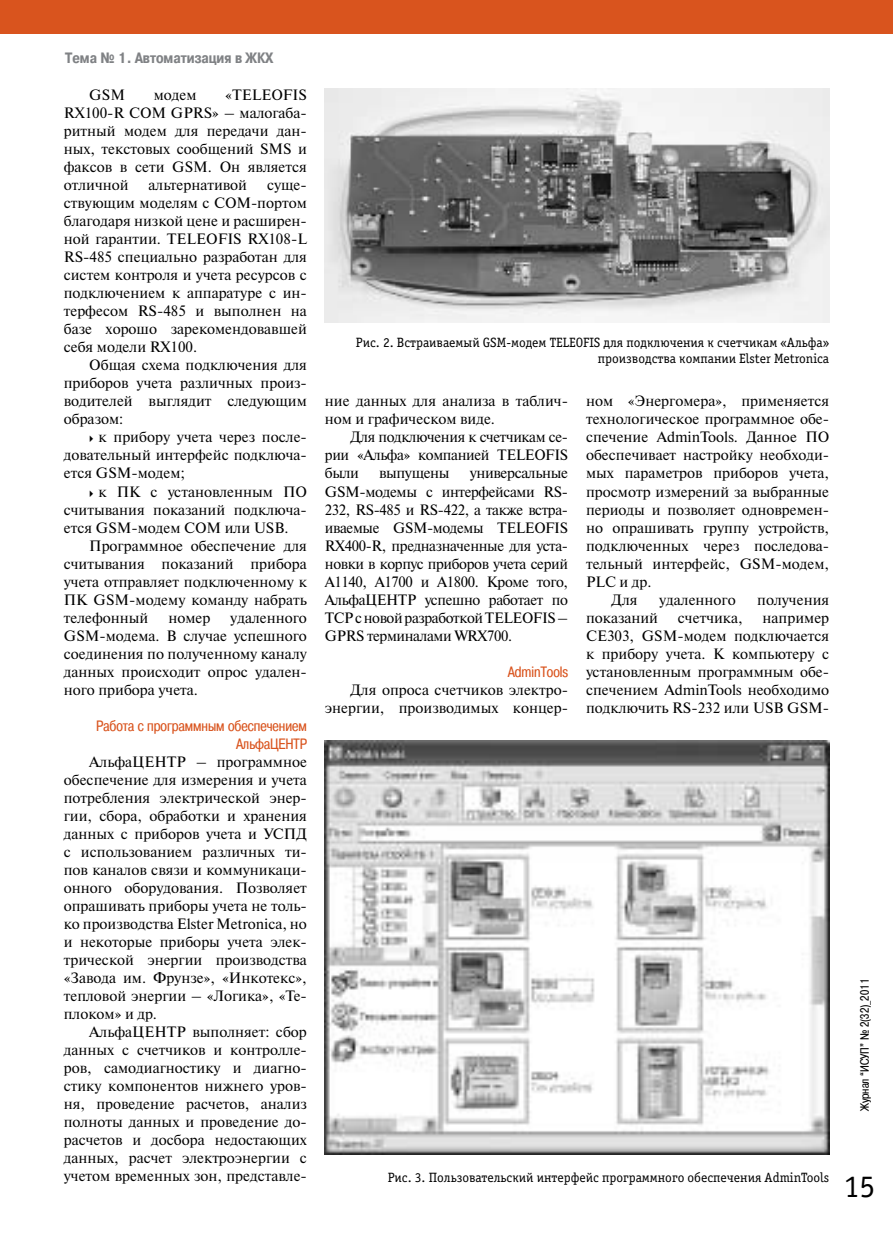
<style>
.page{position:relative;width:893px;height:1234px;background:#fff}
.page>*{position:absolute;margin:0;border:0;box-sizing:border-box;transform-origin:0 0}
.t1{font:31.5px "Officina Serif C";color:#000}
.t2{font:15px/18px "Newton C";color:#000;text-align:justify}
.t3{font:15px/18px "Pragmatica Cond C";color:#d9541e;text-align:right}
.t4{font:700 15px "Pragmatica Cond C";color:#808285}
.t5{font:15px "Newton C";letter-spacing:-.025em;color:#000}
.t6{font:13.5px/16.2px "Officina Serif C";color:#000;text-align:right}
.t7{font:12px "Pragmatica Cond C";color:#000}
</style>
<div class="page">
<div style="left:0;top:0;width:893px;height:34px;background:#d9541e"></div>
<img style="left:325px;top:88px;width:505px;height:234px">
<img style="left:325px;top:740px;width:504px;height:413px">
<p class="t4" style="left:65px;top:50px;width:210px">Тема № 1. Автоматизация в ЖКХ</p>
<p class="t2" style="left:89px;top:86px;width:37px">GSM</p>
<p class="t2" style="left:154px;top:86px;width:44px">модем</p>
<p class="t2" style="left:64px;top:86px;width:245px;text-indent:161px">«TELEOFIS RX100-R COM GPRS» – малогаба&shy;ритный модем для передачи дан&shy;ных, текстовых сообщений SMS и факсов в сети GSM. Он является отличной</p>
<p class="t2" style="left:149px;top:176px;width:100px">альтернативой</p>
<p class="t2" style="left:64px;top:176px;width:245px;text-indent:203px">суще&shy;ствующим моделям с COM-портом благодаря низкой цене и расширен&shy;ной гарантии. TELEOFIS RX108-L RS‑485 специально разработан для систем контроля и учета ресурсов с подключением к аппаратуре с ин&shy;терфесом RS-485 и выполнен на базе хорошо зарекомендовавшей себя модели RX100.</p>
<p class="t2" style="left:64px;top:356px;width:245px;text-indent:26px">Общая схема подключения для приборов учета различных произ&shy;водителей выглядит следующим образом:</p>
<p class="t2" style="left:64px;top:428px;width:245px;text-indent:35px">к прибору учета через после&shy;довательный интерфейс подключа&shy;ется GSM-модем;</p>
<p class="t2" style="left:64px;top:482px;width:245px;text-indent:35px">к ПК с установленным ПО считывания показаний подключа&shy;ется GSM-модем COM или USB.</p>
<p class="t2" style="left:64px;top:536px;width:245px;text-indent:26px">Программное обеспечение для считывания показаний прибора учета отправляет подключенному к ПК GSM-модему команду набрать телефонный</p>
<p class="t2" style="left:168px;top:608px;width:44px">номер</p>
<p class="t2" style="left:64px;top:608px;width:245px;text-indent:166px">удаленного GSM-модема. В случае успешного соединения по полученному каналу данных происходит опрос удален&shy;ного прибора учета.</p>
<p class="t3" style="left:96px;top:716px;width:212px">Работа с программным обеспечением<br>АльфаЦЕНТР</p>
<p class="t2" style="left:64px;top:752px;width:245px;text-indent:26px">АльфаЦЕНТР – программное обеспечение для измерения и учета потребления электрической энер&shy;гии, сбора, обработки и хранения данных с приборов учета и УСПД с использованием различных ти&shy;пов каналов связи и коммуникаци&shy;онного оборудования. Позволяет опрашивать приборы учета не толь&shy;ко производства Elster Metronica, но и некоторые приборы учета элек&shy;трической энергии производства «Завода им. Фрунзе», «Инкотекс», тепловой энергии – «Логика», «Те&shy;плоком» и др.</p>
<p class="t2" style="left:64px;top:1022px;width:245px;text-indent:26px">АльфаЦЕНТР выполняет: сбор данных с счетчиков и контролле&shy;ров, самодиагностику и диагно&shy;стику компонентов нижнего уров&shy;ня, проведение расчетов, анализ полноты данных и проведение до&shy;расчетов и досбора недостающих данных, расчет электроэнергии с учетом временных зон, представле-</p>
<p class="t6" style="left:356px;top:334px;width:475px">Рис. 2. Встраиваемый GSM-модем TELEOFIS для подключения к счетчикам «Альфа» производства компании Elster Metronica</p>
<p class="t2" style="left:325px;top:392px;width:245px">ние данных для анализа в таблич&shy;ном и графическом виде.</p>
<p class="t2" style="left:325px;top:428px;width:245px;text-indent:26px">Для подключения к счетчикам се&shy;рии «Альфа» компанией TELEOFIS были</p>
<p class="t2" style="left:325px;top:464px;width:245px;text-indent:145px">универсальные GSM-модемы c интерфейсами RS-232, RS‑485 и RS‑422, а также встра&shy;иваемые GSM-модемы TELEOFIS RX400-R, предназначенные для уста&shy;новки в корпус приборов учета серий А1140, А1700 и А1800. Кроме того, АльфаЦЕНТР успешно работает по TCP с новой разработкой TELEOFIS– GPRS терминалами WRX700.</p>
<p class="t3" style="left:508px;top:662px;width:61px">AdminTools</p>
<p class="t2" style="left:325px;top:680px;width:245px;text-align:right">Для опроса счетчиков электро&shy;энергии, производимых концер-</p>
<p class="t5" style="left:379px;top:465px;width:72px">выпущены</p>
<p class="t2" style="left:586px;top:392px;width:245px">ном «Энергомера», применяется</p>
<p class="t2" style="left:586px;top:410px;width:245px">технологическое программное обе-</p>
<p class="t2" style="left:586px;top:428px;width:245px">спечение AdminTools. Данное ПО</p>
<p class="t2" style="left:586px;top:446px;width:245px">обеспечивает настройку необходи-</p>
<p class="t2" style="left:586px;top:464px;width:245px">мых параметров приборов учета,</p>
<p class="t2" style="left:586px;top:482px;width:245px">просмотр измерений за выбранные</p>
<p class="t2" style="left:586px;top:500px;width:245px">периоды и позволяет одновремен-</p>
<p class="t2" style="left:586px;top:518px;width:245px">но опрашивать группу устройств,</p>
<p class="t2" style="left:586px;top:536px;width:245px">подключенных через последова-</p>
<p class="t2" style="left:586px;top:554px;width:245px">тельный интерфейс, GSM-модем,</p>
<p class="t2" style="left:586px;top:572px;width:67px">PLC и др.</p>
<p class="t2" style="left:612px;top:590px;width:28px">Для</p>
<p class="t2" style="left:659px;top:590px;width:78px">удаленного</p>
<p class="t2" style="left:757px;top:590px;width:74px">получения</p>
<p class="t2" style="left:586px;top:608px;width:74px">показаний</p>
<p class="t2" style="left:678px;top:608px;width:66px">счетчика,</p>
<p class="t2" style="left:586px;top:608px;width:245px;text-indent:177px">например CE303, GSM-модем подключается к прибору учета. К компьютеру с установленным программным обе&shy;спечением AdminTools необходимо подключить RS-232 или USB GSM-</p>
<p class="t7" style="left:858px;top:1110px;width:134px;rotate:-90deg">Журнал “ИСУП” № 2(32)_2011</p>
<p class="t6" style="left:388px;top:1169px;width:443px">Рис. 3. Пользовательский интерфейс программного обеспечения AdminTools</p>
<h1 class="t1" style="left:844px;top:1168px;width:33px">15</h1>
</div>
